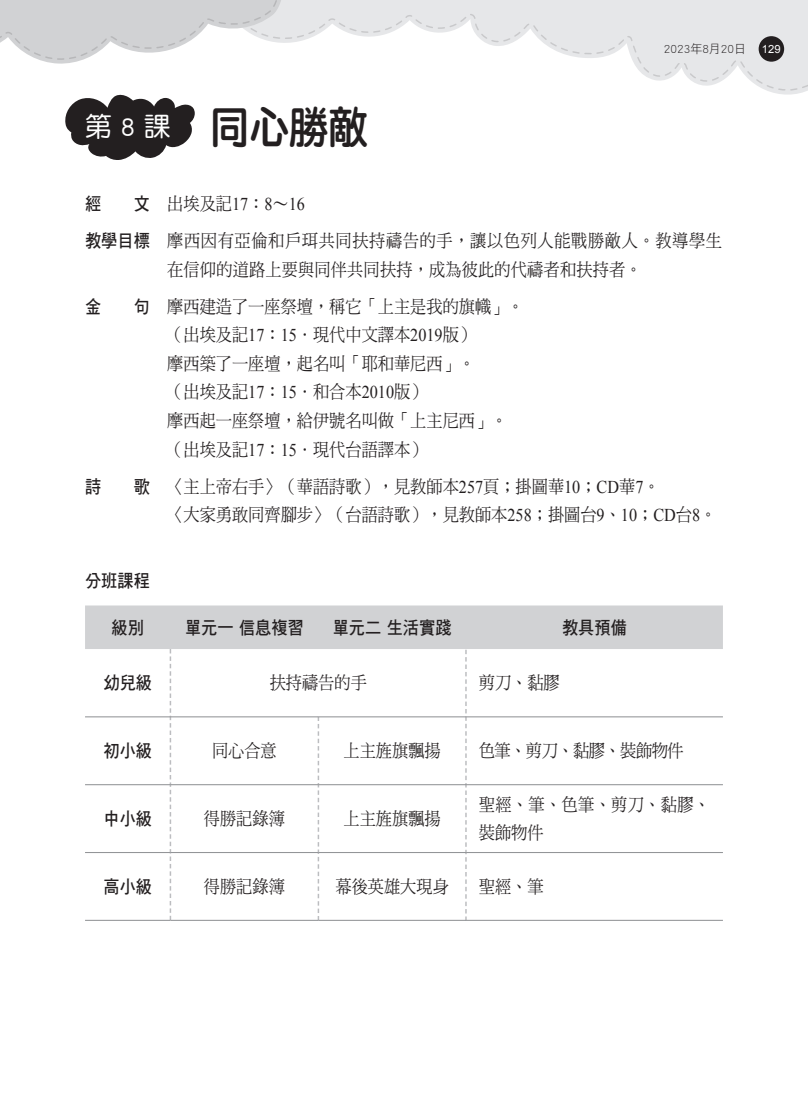
<style>
.page{position:relative;width:808px;height:1106px;background:#fff}
.page>*{position:absolute;margin:0;border:0;box-sizing:border-box;transform-origin:0 0}
.t1{font:45px "DF Yuan Std W8";color:#231f20;scale:.9 1}
.t2{font:27px "DF Yuan Std W5";color:#fff}
.t3{font:18px/28.5px "DF Ming Std W5";color:#231f20;scale:.9 1}
.t4{font:18px/37px "DF Hei Std W7";color:#231f20;text-align:right;scale:.9 1}
.t5{font:18px/37px "DF Ming Std W5";letter-spacing:.04em;color:#231f20;scale:.9 1}
.t6{font:18px/28.5px "DF Ming Std W5";letter-spacing:.02em;color:#231f20;scale:.9 1}
.t7{font:18px "DF Ming Std W5";letter-spacing:-.03em;color:#231f20;scale:.9 1}
.t8{font:12px "DF Hei Std W3";color:#231f20}
.t9{font:11.25px "Arial";color:#fff}
.s1{font-family:"Times New Roman"}
</style>
<div class="page">
<svg style="left:284px;top:0;width:524px;height:91px"></svg>
<svg style="left:0;top:0;width:284px;height:64px"></svg>
<div style="left:759px;top:36px;width:25px;height:26px;background:#231f20;border-radius:50%"></div>
<svg style="left:65px;top:95px;width:130px;height:65px"></svg>
<svg style="left:85px;top:605px;width:638px;height:314px"></svg>
<hr style="left:171px;top:716px;width:147px;height:1px;background:#939598">
<hr style="left:318px;top:716px;width:148px;height:1px;background:#939598">
<hr style="left:466px;top:716px;width:257px;height:1px;background:#939598">
<hr style="left:171px;top:784px;width:147px;height:1px;background:#939598">
<hr style="left:318px;top:784px;width:148px;height:1px;background:#939598">
<hr style="left:466px;top:784px;width:257px;height:1px;background:#939598">
<hr style="left:171px;top:852px;width:147px;height:1px;background:#939598">
<hr style="left:318px;top:852px;width:148px;height:1px;background:#939598">
<hr style="left:466px;top:852px;width:257px;height:1px;background:#939598">
<hr style="left:171px;top:919px;width:147px;height:1px;background:#939598">
<hr style="left:318px;top:919px;width:148px;height:1px;background:#939598">
<hr style="left:466px;top:919px;width:257px;height:1px;background:#939598">
<hr style="left:85px;top:716px;width:86px;height:1px;background:#939598">
<hr style="left:85px;top:784px;width:86px;height:1px;background:#939598">
<hr style="left:85px;top:852px;width:86px;height:1px;background:#939598">
<hr style="left:85px;top:919px;width:86px;height:1px;background:#939598">
<h2 class="t2" style="left:85px;top:112px;width:87px">第 8 課</h2>
<h1 class="t1" style="left:210px;top:102px;width:178px">同心勝敵</h1>
<p class="t8" style="left:664px;top:42px;width:84px">2023年8月20日</p>
<p class="t9" style="left:762px;top:43px;width:20px">129</p>
<p class="t4" style="left:85px;top:185px;width:74px">文<br>教學目標</p>
<p class="t4" style="left:85px;top:185px;width:20px">經</p>
<p class="t4" style="left:85px;top:288px;width:20px">金</p>
<p class="t4" style="left:134px;top:288px;width:20px">句</p>
<p class="t4" style="left:85px;top:467px;width:20px">詩</p>
<p class="t4" style="left:134px;top:467px;width:20px">歌</p>
<p class="t5" style="left:167px;top:185px;width:618px">出埃及記<span class="s1">17</span>：<span class="s1">8</span>∼<span class="s1">16<br></span>摩西因有亞倫和戶珥共同扶持禱告的手，讓以色列人能戰勝敵人。教導學生</p>
<p class="t3" style="left:167px;top:251px;width:529px;line-height:37px">在信仰的道路上要與同伴共同扶持，成為彼此的代禱者和扶持者。摩西建造了一座祭壇，稱它「上主是我的旗幟」。</p>
<p class="t3" style="left:167px;top:320px;width:379px">（出埃及記<span class="s1">17</span>：<span class="s1">15</span>．現代中文譯本<span class="s1">2019</span>版）<br>摩西築了一座壇，起名叫「耶和華尼西」。<br>（出埃及記<span class="s1">17</span>：<span class="s1">15</span>．和合本<span class="s1">2010</span>版）<br>摩西起一座祭壇，給伊號名叫做「上主尼西」。（出埃及記<span class="s1">17</span>：<span class="s1">15</span>．現代台語譯本）</p>
<p class="t3" style="left:167px;top:471px;width:612px">〈主上帝右手〉（華語詩歌），見教師本<span class="s1">257</span>頁；掛圖華<span class="s1">10</span>；<span class="s1">CD</span>華<span class="s1">7</span>。<br>〈大家勇敢同齊腳步〉（台語詩歌），見教師本<span class="s1">258</span>；掛圖台<span class="s1">9</span>、<span class="s1">10</span>；<span class="s1">CD</span>台<span class="s1">8</span>。</p>
<p class="t4" style="left:85px;top:561px;width:74px">分班課程</p>
<p class="t4" style="left:112px;top:608px;width:38px">級別</p>
<p class="t4" style="left:185px;top:608px;width:133px">單元一 信息複習</p>
<p class="t4" style="left:333px;top:608px;width:133px">單元二 生活實踐</p>
<p class="t4" style="left:562px;top:608px;width:74px">教具預備</p>
<p class="t4" style="left:103px;top:664px;width:56px">幼兒級</p>
<p class="t3" style="left:270px;top:668px;width:110px">扶持禱告的手</p>
<p class="t3" style="left:479px;top:668px;width:92px">剪刀、黏膠</p>
<p class="t4" style="left:103px;top:732px;width:56px">初小級</p>
<p class="t3" style="left:212px;top:736px;width:73px">同心合意</p>
<p class="t3" style="left:344px;top:736px;width:109px">上主旌旗飄揚</p>
<p class="t7" style="left:479px;top:741px;width:229px">色筆、剪刀、黏膠、裝飾物件</p>
<p class="t4" style="left:103px;top:799px;width:56px">中小級</p>
<p class="t3" style="left:204px;top:804px;width:91px">得勝記錄簿</p>
<p class="t3" style="left:344px;top:804px;width:109px">上主旌旗飄揚</p>
<p class="t6" style="left:479px;top:789px;width:258px">聖經、筆、色筆、剪刀、黏膠、裝飾物件</p>
<p class="t4" style="left:103px;top:867px;width:56px">高小級</p>
<p class="t3" style="left:204px;top:872px;width:91px">得勝記錄簿</p>
<p class="t3" style="left:335px;top:872px;width:127px">幕後英雄大現身</p>
<p class="t3" style="left:479px;top:872px;width:74px">聖經、筆</p>
</div>
